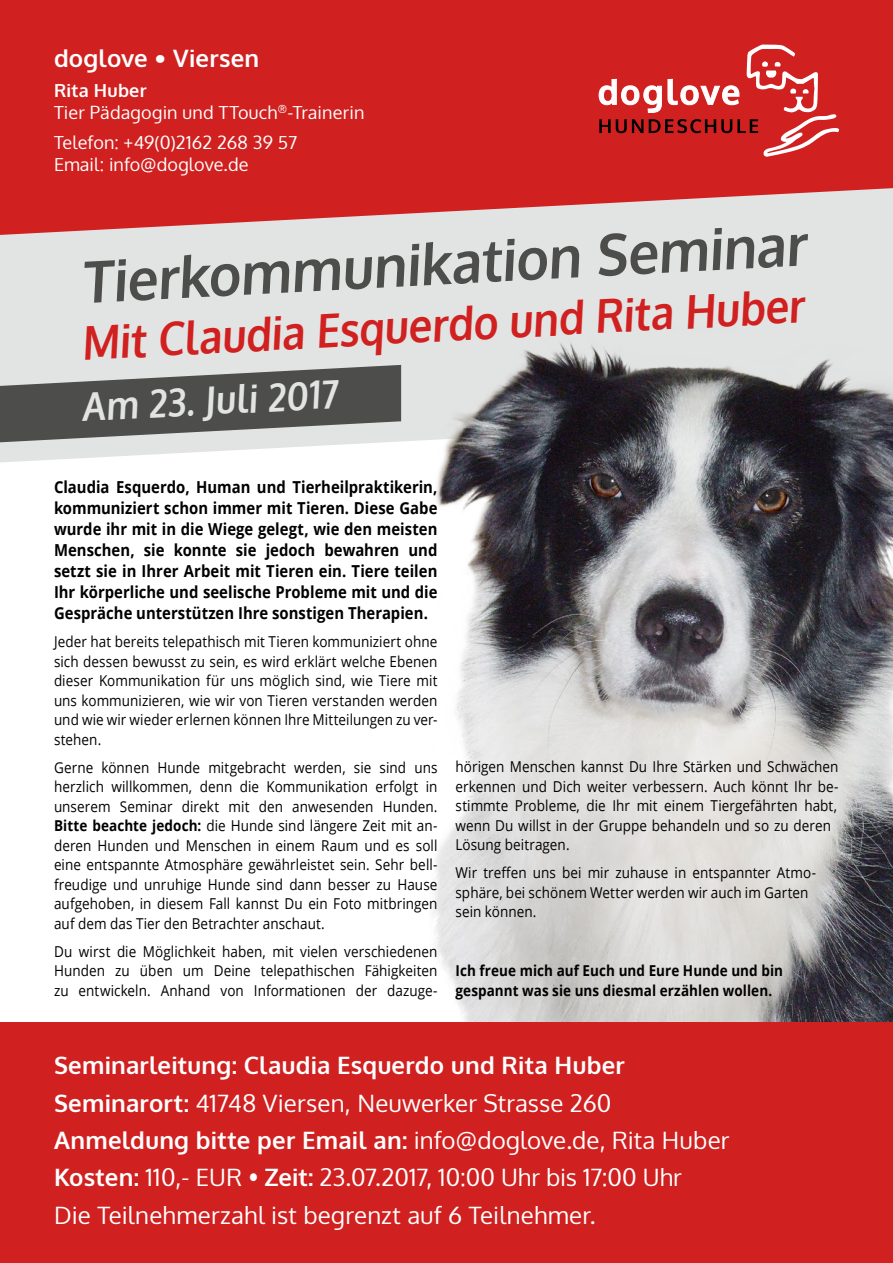
<style>
.page{position:relative;width:893px;height:1263px;background:#fff}
.page>*{position:absolute;margin:0;border:0;box-sizing:border-box;transform-origin:0 0}
.t1{font:700 57.75px "Oxygen";color:#4d4d4c;scale:.95 1}
.t2{font:700 46.5px "Oxygen";color:#d0201f;scale:.9 1}
.t3{font:700 39px "Oxygen";color:#e2e3e3;scale:.9 1}
.t4{font:24px/37.3px "Oxygen";letter-spacing:.01em;color:#fff}
.t5{font:700 24px "Oxygen";letter-spacing:.01em;color:#fff}
.t6{font:18px/21.6px "Oxygen";letter-spacing:.005em;color:#fff}
.t7{font:700 16.5px/21px "Open Sans";color:#000;text-align:justify;scale:.9 1}
.t8{font:15px/19.5px "Open Sans";letter-spacing:.005em;color:#000;text-align:justify;scale:.9 1}
.t9{font:700 15px/19.5px "Open Sans";letter-spacing:.005em;color:#000;scale:.9 1}
.s1{font-weight:700}
</style>
<div class="page">
<div style="left:0;top:0;width:893px;height:310px;background:#d0201f"></div>
<svg style="left:0;top:188px;width:893px;height:274px;fill:#e2e3e3"></svg>
<img style="left:421px;top:324px;width:472px;height:699px">
<svg style="left:0;top:365px;width:401px;height:77px;background:#747574"></svg>
<div style="left:0;top:1023px;width:893px;height:240px;background:#d0201f"></div>
<svg style="left:598px;top:44px;width:241px;height:113px"></svg>
<h3 class="t5" style="left:54px;top:43px;width:207px">doglove • Viersen</h3>
<p class="t6" style="left:54px;top:80px;width:312px"><span class="s1">Rita Huber<br></span>Tier Pädagogin und TTouch<sup>®</sup>-Trainerin</p>
<p class="t6" style="left:54px;top:132px;width:245px">Telefon: +49(0)2162 268 39 57<br>Email: info@doglove.de</p>
<h1 class="t1" style="left:79px;top:246px;width:766px;rotate:-3deg">Tierkommunikation Seminar</h1>
<h2 class="t2" style="left:80px;top:314px;width:805px;rotate:-3deg">Mit Claudia Esquerdo und Rita Huber</h2>
<h3 class="t3" style="left:80px;top:383px;width:286px;rotate:-3deg">Am 23. Juli 2017</h3>
<p class="t7" style="left:54px;top:476px;width:428px">Claudia Esquerdo, Human und Tierheilpraktikerin, kommuniziert schon immer mit Tieren. Diese Gabe wurde ihr mit in die Wiege gelegt, wie den meisten Menschen, sie konnte sie jedoch bewahren und setzt sie in Ihrer Arbeit mit Tieren ein. Tiere teilen Ihr körperliche und seelische Probleme mit und die Gespräche unterstützen Ihre sonstigen Therapien.</p>
<p class="t8" style="left:54px;top:632px;width:428px">Jeder hat bereits telepathisch mit Tieren kommuniziert ohne sich dessen bewusst zu sein, es wird erklärt welche Ebenen dieser Kommunikation für uns möglich sind, wie Tiere mit uns kommunizieren, wie wir von Tieren verstanden werden und wie wir wieder erlernen können Ihre Mitteilungen zu ver&shy;stehen.</p>
<p class="t8" style="left:54px;top:757px;width:428px">Gerne können Hunde mitgebracht werden, sie sind uns herzlich willkommen, denn die Kommunikation erfolgt in unserem Seminar direkt mit den anwesenden Hunden.<br><span class="s1">Bitte beachte jedoch:</span> die Hunde sind längere Zeit mit an&shy;deren Hunden und Menschen in einem Raum und es soll eine entspannte Atmosphäre gewährleistet sein. Sehr bell&shy;freudige und unruhige Hunde sind dann besser zu Hause aufgehoben, in diesem Fall kannst Du ein Foto mitbringen auf dem das Tier den Betrachter anschaut.</p>
<p class="t8" style="left:54px;top:941px;width:428px">Du wirst die Möglichkeit haben, mit vielen verschiedenen Hunden zu üben um Deine telepathischen Fähigkeiten zu entwickeln. Anhand von Informationen der dazuge-</p>
<p class="t8" style="left:455px;top:756px;width:427px;text-align:left">hörigen Menschen kannst Du Ihre Stärken und Schwächen erkennen und Dich weiter verbessern. Auch könnt Ihr be&shy;stimmte Probleme, die Ihr mit einem Tiergefährten habt, wenn Du willst in der Gruppe behandeln und so zu deren Lösung beitragen.</p>
<p class="t8" style="left:455px;top:862px;width:402px;text-align:left">Wir treffen uns bei mir zuhause in entspannter Atmo&shy;sphäre, bei schönem Wetter werden wir auch im Garten sein können.</p>
<p class="t9" style="left:455px;top:960px;width:365px">Ich freue mich auf Euch und Eure Hunde und bin gespannt was sie uns diesmal erzählen wollen.</p>
<p class="t4" style="left:54px;top:1047px;width:677px"><span class="s1">Seminarleitung: Claudia Esquerdo und Rita Huber Seminarort:</span> 41748 Viersen, Neuwerker Strasse 260<br><span class="s1">Anmeldung bitte per Email an:</span> info@doglove.de, Rita Huber <span class="s1">Kosten:</span> 110,- EUR • <span class="s1">Zeit:</span> 23.07.2017, 10:00 Uhr bis 17:00 Uhr<br>Die Teilnehmerzahl ist begrenzt auf 6 Teilnehmer.</p>
</div>
